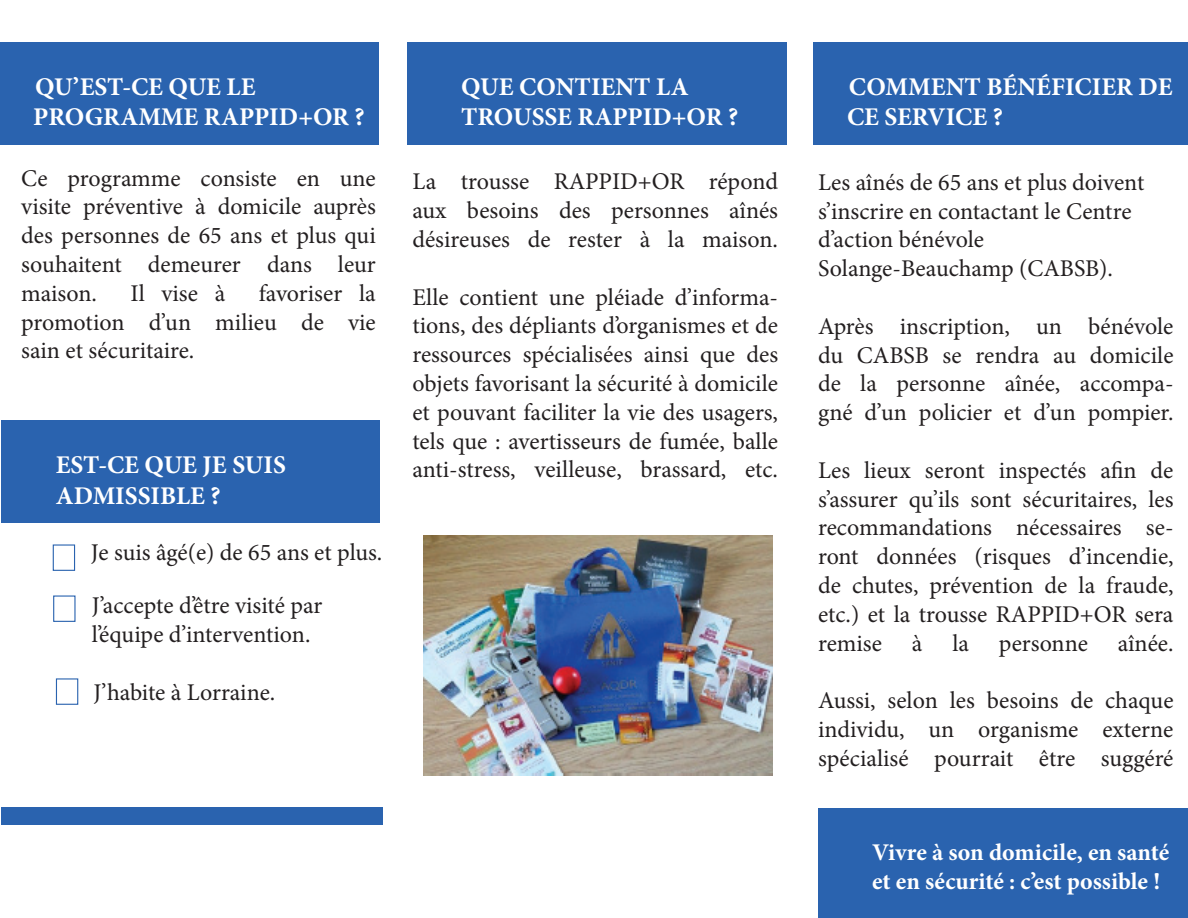
<style>
.page{position:relative;width:1188px;height:918px;background:#fff}
.page>*{position:absolute;margin:0;border:0;box-sizing:border-box;transform-origin:0 0}
.t1{font:700 25.5px/30.6px "Minion Pro";color:#fff}
.t2{font:24px/28.8px "Minion Pro";color:#231f20;text-align:justify}
.t3{font:700 24px/28.8px "Minion Pro";color:#fff}
</style>
<div class="page">
<div style="left:0;top:43px;width:378px;height:102px;background:#2a63af"></div>
<div style="left:2px;top:421px;width:378px;height:102px;background:#2a63af"></div>
<div style="left:53px;top:544px;width:22px;height:27px;border:1px solid #2a63af"></div>
<div style="left:53px;top:595px;width:23px;height:27px;border:1px solid #2a63af"></div>
<div style="left:56px;top:678px;width:22px;height:27px;border:1px solid #2a63af"></div>
<div style="left:407px;top:43px;width:380px;height:102px;background:#2a63af"></div>
<div style="left:814px;top:43px;width:374px;height:102px;background:#2a63af"></div>
<img style="left:424px;top:535px;width:348px;height:240px">
<div style="left:818px;top:808px;width:370px;height:110px;background:#2a63af"></div>
<div style="left:1px;top:807px;width:382px;height:18px;background:#2a63af"></div>
<p class="t1" style="left:33px;top:71px;width:333px">QU’EST-CE QUE LE<br>PROGRAMME RAPPID+OR ?</p>
<p class="t2" style="left:21px;top:164px;width:356px">Ce programme consiste en une visite préventive à domicile auprès des personnes de 65 ans et plus qui souhaitent demeurer dans leur maison.</p>
<p class="t2" style="left:21px;top:279px;width:356px;text-indent:238px">favoriser la promotion d’un milieu de vie sain et sécuritaire.</p>
<p class="t2" style="left:130px;top:279px;width:96px">Il vise à</p>
<p class="t1" style="left:56px;top:449px;width:232px">EST-CE QUE JE SUIS<br>ADMISSIBLE ?</p>
<p class="t2" style="left:91px;top:538px;width:293px">Je suis âgé(e) de 65 ans et plus.</p>
<p class="t2" style="left:92px;top:591px;width:232px">J’accepte d’être visité par l’équipe d’intervention.</p>
<p class="t2" style="left:94px;top:678px;width:183px">J’habite à Lorraine.</p>
<p class="t1" style="left:461px;top:71px;width:279px">QUE CONTIENT LA<br>TROUSSE RAPPID+OR ?</p>
<p class="t1" style="left:847px;top:71px;width:327px">COMMENT BÉNÉFICIER DE<br>CE SERVICE ?</p>
<p class="t2" style="left:412px;top:167px;width:367px">La trousse RAPPID+OR répond aux besoins des personnes aînés désireuses de rester à la maison.</p>
<p class="t2" style="left:412px;top:283px;width:367px">Elle contient une pléiade d’informa&shy;tions, des dépliants d’organismes et de ressources spécialisées ainsi que des objets favorisant la sécurité à domicile et pouvant faciliter la vie des usagers, tels que : avertisseurs de fumée, balle anti-stress, veilleuse, brassard, etc.</p>
<p class="t2" style="left:818px;top:168px;width:328px;text-align:left">Les aînés de 65 ans et plus doivent s’inscrire en contactant le Centre d’action bénévole<br>Solange-Beauchamp (CABSB).</p>
<p class="t2" style="left:818px;top:312px;width:357px">Après inscription, un bénévole du CABSB se rendra au domicile de la personne aînée, accompa&shy;gné d’un policier et d’un pompier.</p>
<p class="t2" style="left:818px;top:456px;width:357px">Les lieux seront inspectés afin de s’assurer qu’ils sont sécuritaires, les recommandations nécessaires se&shy;ront données (risques d’incendie, de chutes, prévention de la fraude, etc.) et la trousse RAPPID+OR sera remise à la personne aînée.</p>
<p class="t2" style="left:818px;top:686px;width:357px">Aussi, selon les besoins de chaque individu, un organisme externe spécialisé pourrait être suggéré</p>
<p class="t3" style="left:872px;top:838px;width:299px">Vivre à son domicile, en santé et en sécurité : c’est possible !</p>
</div>
